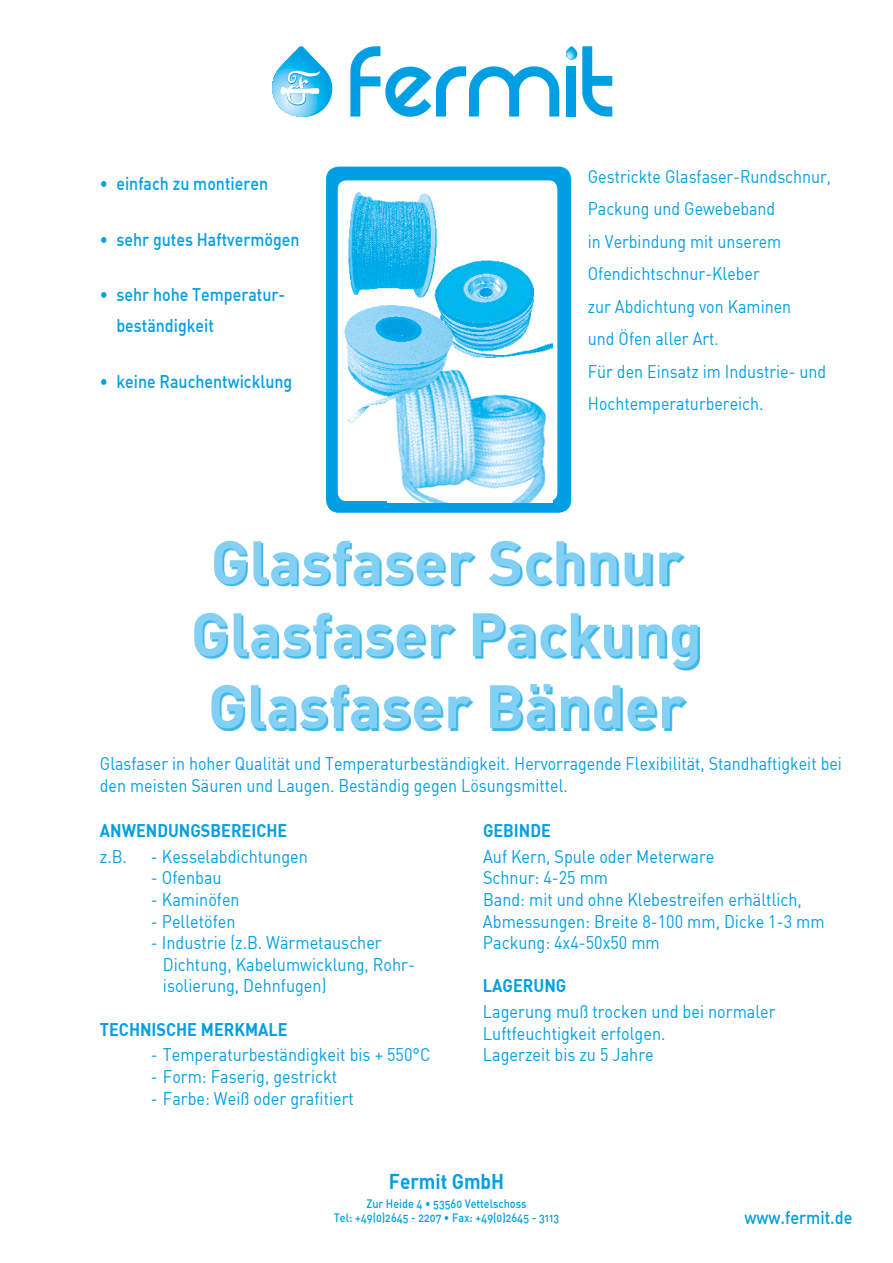
<style>
.page{position:relative;width:893px;height:1263px;background:#fff}
.page>*{position:absolute;margin:0;border:0;box-sizing:border-box;transform-origin:0 0}
.t1{font:60px/72px "DIN Bold";color:#83d0f5;text-align:center}
.t2{font:21px "DIN Bold";color:#009fe3;scale:.9 1}
.t3{font:18px/21.6px "DIN";color:#009fe3;scale:.9 1}
.t4{font:18px/32.5px "DIN";color:#009fe3;scale:.89 1}
.t5{font:18px/31.5px "DIN Medium Alternate";color:#009fe3;scale:.89 1}
.t6{font:18px "DIN Bold";color:#009fe3;scale:.9 1}
.t7{font:18px "DIN Medium Alternate";color:#009fe3;scale:.9 1}
.t8{font:12px/14.4px "DIN Medium Alternate";color:#009fe3;text-align:center;scale:.9 1}
</style>
<div class="page">
<div style="left:197px;top:543px;width:503px;height:188px;background:#009fe3;opacity:.75"></div>
<svg style="left:272px;top:46px;width:61px;height:71px"></svg>
<svg style="left:350px;top:46px;width:209px;height:71px"></svg>
<svg style="left:566px;top:46px;width:46px;height:71px"></svg>
<div style="left:566px;top:66px;width:10px;height:51px;background:#009fe3"></div>
<div style="left:326px;top:167px;width:245px;height:346px;background:#009fe3;border-radius:13px"></div>
<div style="left:338px;top:180px;width:219px;height:321px;background:#fff;border-radius:9px"></div>
<img style="left:387px;top:370px;width:166px;height:132px">
<img style="left:436px;top:260px;width:117px;height:98px">
<img style="left:344px;top:302px;width:111px;height:123px">
<img style="left:348px;top:192px;width:92px;height:109px">
<p class="t5" style="left:100px;top:167px;width:190px">• einfach zu montieren</p>
<p class="t5" style="left:100px;top:223px;width:226px">• sehr gutes Haftvermögen</p>
<p class="t5" style="left:116px;top:278px;width:191px;text-indent:-17px">• sehr hohe Temperatur&shy;beständigkeit</p>
<p class="t5" style="left:100px;top:365px;width:218px">• keine Rauchentwicklung</p>
<p class="t4" style="left:588px;top:159px;width:275px">Gestrickte Glasfaser-Rundschnur,<br>Packung und Gewebeband<br>in Verbindung mit unserem<br>Ofendichtschnur-Kleber<br>zur Abdichtung von Kaminen<br>und Öfen aller Art.<br>Für den Einsatz im Industrie- und<br>Hochtemperaturbereich.</p>
<h1 class="t1" style="left:191px;top:524px;width:513px">Glasfaser Schnur<br>Glasfaser Packung<br>Glasfaser Bänder</h1>
<p class="t4" style="left:100px;top:753px;width:835px;line-height:21.6px">Glasfaser in hoher Qualität und Temperaturbeständigkeit. Hervorragende Flexibilität, Standhaftigkeit bei den meisten Säuren und Laugen. Beständig gegen Lösungsmittel.</p>
<p class="t6" style="left:100px;top:819px;width:210px">ANWENDUNGSBEREICHE</p>
<p class="t3" style="left:100px;top:845px;width:32px">z.B.</p>
<p class="t3" style="left:151px;top:845px;width:176px">- Kesselabdichtungen</p>
<p class="t3" style="left:151px;top:867px;width:80px">- Ofenbau</p>
<p class="t3" style="left:151px;top:888px;width:100px">- Kaminöfen</p>
<p class="t3" style="left:151px;top:910px;width:96px">- Pelletöfen</p>
<p class="t3" style="left:163px;top:931px;width:281px;text-indent:-12px">- Industrie (z.B. Wärmetauscher<br>Dichtung, Kabelumwicklung, Rohr&shy;isolierung, Dehnfugen)</p>
<p class="t6" style="left:100px;top:1017px;width:210px">TECHNISCHE MERKMALE</p>
<p class="t3" style="left:151px;top:1044px;width:312px">- Temperaturbeständigkeit bis + 550°C</p>
<p class="t3" style="left:151px;top:1065px;width:208px">- Form: Faserig, gestrickt</p>
<p class="t3" style="left:151px;top:1087px;width:227px">- Farbe: Weiß oder grafitiert</p>
<p class="t6" style="left:483px;top:819px;width:77px">GEBINDE</p>
<p class="t3" style="left:483px;top:845px;width:381px">Auf Kern, Spule oder Meterware<br>Schnur: 4-25 mm<br>Band: mit und ohne Klebestreifen erhältlich,<br>Abmessungen: Breite 8-100 mm, Dicke 1-3 mm<br>Packung: 4x4-50x50 mm</p>
<p class="t6" style="left:483px;top:974px;width:94px">LAGERUNG</p>
<p class="t3" style="left:483px;top:1000px;width:327px">Lagerung muß trocken und bei normaler<br>Luftfeuchtigkeit erfolgen.<br>Lagerzeit bis zu 5 Jahre</p>
<p class="t2" style="left:389px;top:1168px;width:130px">Fermit GmbH</p>
<p class="t8" style="left:334px;top:1196px;width:252px">Zur Heide 4 • 53560 Vettelschoss<br>Tel: +49(0)2645 - 2207 • Fax: +49(0)2645 - 3113</p>
<p class="t7" style="left:744px;top:1206px;width:122px">www.fermit.de</p>
</div>
